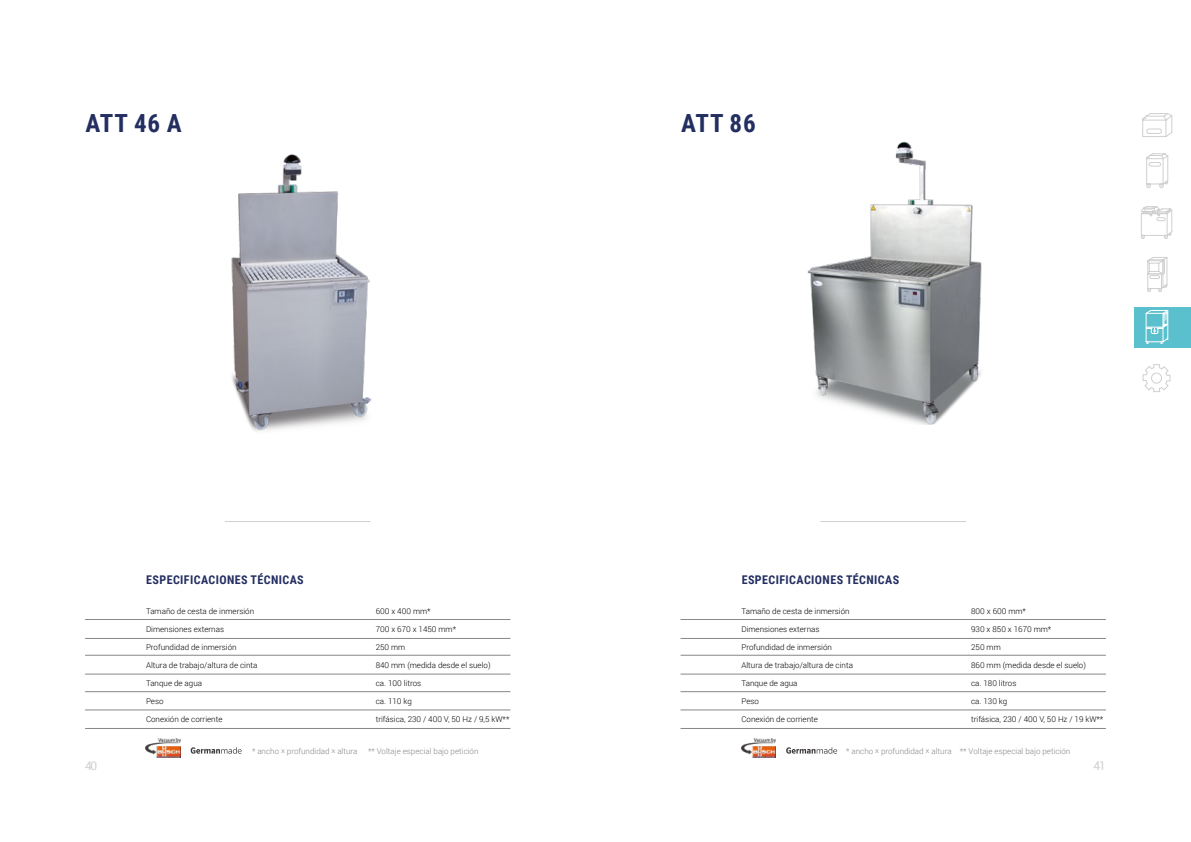
<style>
.page{position:relative;width:1191px;height:842px;background:#fff}
.page>*{position:absolute;margin:0;border:0;box-sizing:border-box;transform-origin:0 0}
.t1{font:700 25px "Roboto Condensed";letter-spacing:.035em;color:#232e61}
.t2{font:700 12px "Roboto Condensed";letter-spacing:.035em;color:#232e61}
.t3{font:12px "Roboto";color:#d0d0d0}
.t4{font:300 8px "Roboto";color:#000}
.t5{font:300 8px "Roboto";color:#878787}
.s1{font-size:6.9px}
</style>
<div class="page">
<img style="left:231px;top:154px;width:141px;height:277px">
<hr style="left:85px;top:619px;width:425px;height:1px;background:#878787">
<hr style="left:85px;top:638px;width:425px;height:1px;background:#878787">
<hr style="left:85px;top:655px;width:425px;height:1px;background:#878787">
<hr style="left:85px;top:674px;width:425px;height:1px;background:#878787">
<hr style="left:85px;top:691px;width:425px;height:1px;background:#878787">
<hr style="left:85px;top:710px;width:425px;height:1px;background:#878787">
<img style="left:146px;top:739px;width:34px;height:19px">
<svg style="left:191px;top:747px;width:51px;height:7px"></svg>
<hr style="left:85px;top:728px;width:425px;height:1px;background:#878787">
<hr style="left:225px;top:521px;width:146px;height:1px;background:#d0d0d0">
<hr style="left:680px;top:619px;width:426px;height:1px;background:#878787">
<hr style="left:680px;top:638px;width:426px;height:1px;background:#878787">
<hr style="left:680px;top:655px;width:426px;height:1px;background:#878787">
<hr style="left:680px;top:674px;width:426px;height:1px;background:#878787">
<hr style="left:680px;top:691px;width:426px;height:1px;background:#878787">
<hr style="left:680px;top:710px;width:426px;height:1px;background:#878787">
<img style="left:741px;top:739px;width:34px;height:19px">
<svg style="left:786px;top:747px;width:51px;height:7px"></svg>
<hr style="left:680px;top:728px;width:426px;height:1px;background:#878787">
<hr style="left:820px;top:521px;width:146px;height:1px;background:#d0d0d0">
<div style="left:1134px;top:307px;width:57px;height:40px;background:#5bc0cd"></div>
<svg style="left:1146px;top:153px;width:22px;height:35px"></svg>
<svg style="left:1142px;top:364px;width:28px;height:28px"></svg>
<svg style="left:1141px;top:206px;width:31px;height:33px"></svg>
<svg style="left:1147px;top:257px;width:20px;height:35px"></svg>
<svg style="left:1145px;top:310px;width:23px;height:34px"></svg>
<svg style="left:1142px;top:113px;width:30px;height:24px"></svg>
<img style="left:807px;top:141px;width:175px;height:284px">
<h1 class="t1" style="left:85px;top:106px;width:98px">ATT 46 A</h1>
<h1 class="t1" style="left:681px;top:106px;width:76px">ATT 86</h1>
<h2 class="t2" style="left:146px;top:572px;width:159px">ESPECIFICACIONES TÉCNICAS</h2>
<h2 class="t2" style="left:741px;top:572px;width:159px">ESPECIFICACIONES TÉCNICAS</h2>
<p class="t4" style="left:146px;top:606px;width:110px">Tamaño de cesta de inmersión</p>
<p class="t4" style="left:376px;top:606px;width:56px">600 x 400 mm*</p>
<p class="t4" style="left:146px;top:624px;width:80px">Dimensiones externas</p>
<p class="t4" style="left:376px;top:624px;width:82px">700 x 670 x 1450 mm*</p>
<p class="t4" style="left:146px;top:642px;width:92px">Profundidad de inmersión</p>
<p class="t4" style="left:376px;top:642px;width:31px">250 mm</p>
<p class="t4" style="left:146px;top:660px;width:113px">Altura de trabajo/altura de cinta</p>
<p class="t4" style="left:376px;top:660px;width:116px">840 mm (medida desde el suelo)</p>
<p class="t4" style="left:146px;top:678px;width:58px">Tanque de agua</p>
<p class="t4" style="left:376px;top:678px;width:47px">ca. 100 litros</p>
<p class="t4" style="left:146px;top:696px;width:19px">Peso</p>
<p class="t4" style="left:376px;top:696px;width:38px">ca. 110 kg</p>
<p class="t4" style="left:146px;top:714px;width:78px">Conexión de corriente</p>
<p class="t4" style="left:376px;top:714px;width:135px">trifásica, 230 / 400 V, 50 Hz / 9,5 kW**</p>
<p class="t4" style="left:741px;top:606px;width:110px">Tamaño de cesta de inmersión</p>
<p class="t4" style="left:971px;top:606px;width:56px">800 x 600 mm*</p>
<p class="t4" style="left:741px;top:624px;width:80px">Dimensiones externas</p>
<p class="t4" style="left:971px;top:624px;width:82px">930 x 850 x 1670 mm*</p>
<p class="t4" style="left:741px;top:642px;width:92px">Profundidad de inmersión</p>
<p class="t4" style="left:971px;top:642px;width:31px">250 mm</p>
<p class="t4" style="left:741px;top:660px;width:113px">Altura de trabajo/altura de cinta</p>
<p class="t4" style="left:971px;top:660px;width:116px">860 mm (medida desde el suelo)</p>
<p class="t4" style="left:741px;top:678px;width:58px">Tanque de agua</p>
<p class="t4" style="left:971px;top:678px;width:47px">ca. 180 litros</p>
<p class="t4" style="left:741px;top:696px;width:19px">Peso</p>
<p class="t4" style="left:971px;top:696px;width:38px">ca. 130 kg</p>
<p class="t4" style="left:741px;top:714px;width:78px">Conexión de corriente</p>
<p class="t4" style="left:971px;top:714px;width:134px">trifásica, 230 / 400 V, 50 Hz / 19 kW**</p>
<p class="t5" style="left:252px;top:745px;width:107px">* ancho <span class="s1">x</span> profundidad <span class="s1">x</span> altura</p>
<p class="t5" style="left:368px;top:745px;width:112px">** Voltaje especial bajo petición</p>
<p class="t5" style="left:846px;top:745px;width:226px">* ancho <span class="s1">x</span> profundidad <span class="s1">x</span> altura ** Voltaje especial bajo petición</p>
<h2 class="t3" style="left:85px;top:757px;width:14px">40</h2>
<h2 class="t3" style="left:1093px;top:757px;width:14px">41</h2>
</div>
